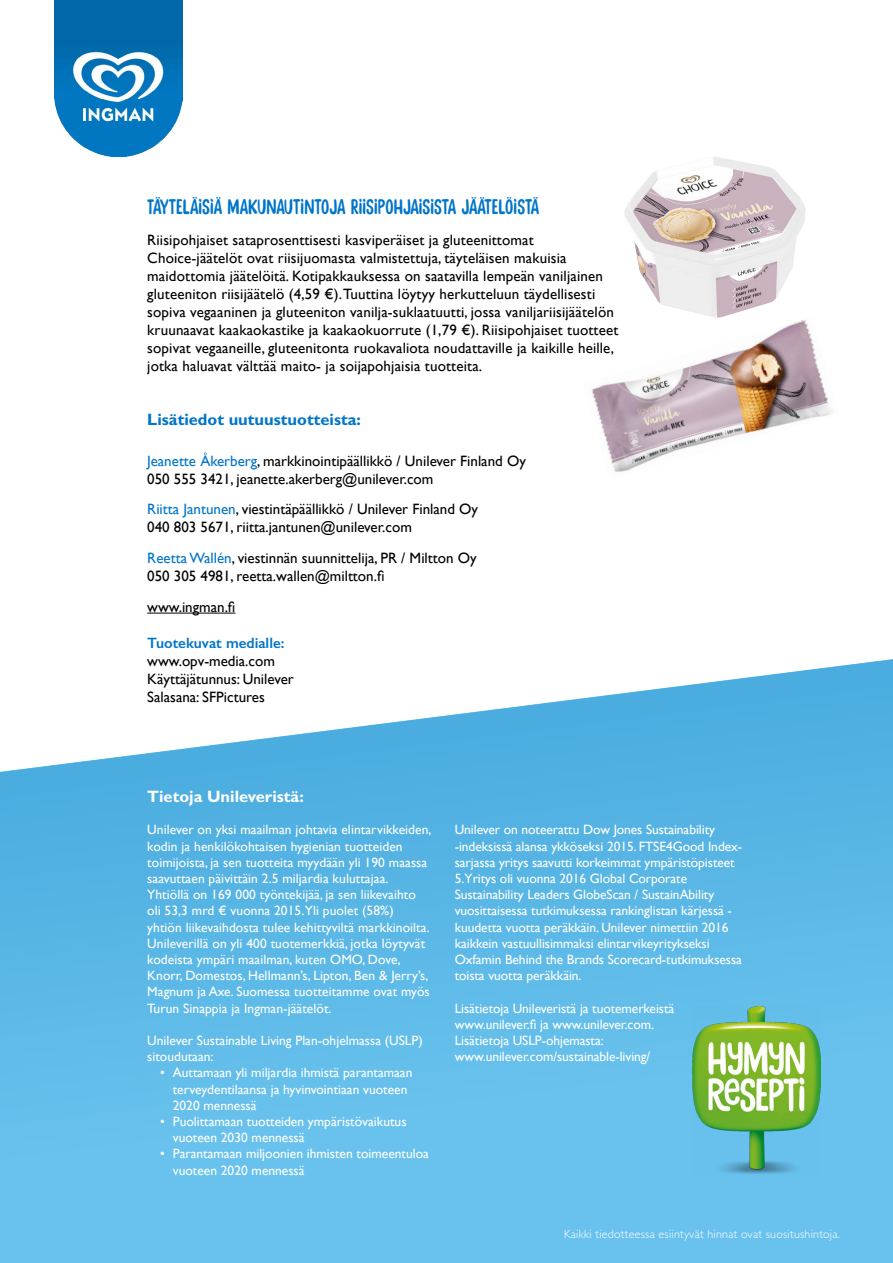
<style>
.page{position:relative;width:893px;height:1263px;background:#fff}
.page>*{position:absolute;margin:0;border:0;box-sizing:border-box;transform-origin:0 0}
.t1{font:21px "Stick A Round";letter-spacing:.01em;color:#0075c9}
.t2{font:700 16.5px "Gill Sans Std";color:#0075c9}
.t3{font:700 16.5px "Gill Sans Std";color:#fff}
.t4{font:15px/18px "Gill Sans";letter-spacing:.01em;color:#000}
.t5{font:600 15px "Gill Sans";color:#0075c9}
.t6{font:13.5px/16.2px "Gill Sans";color:#fff}
.t7{font:300 12px "Gill Sans Std";letter-spacing:.02em;color:#fff}
.s1{color:#0075c9}
</style>
<div class="page">
<div style="left:0;top:1161px;width:893px;height:102px;background:#69c2ed"></div>
<hr style="left:147px;top:613px;width:88px;height:1px;background:#000">
<svg style="left:0;top:659px;width:893px;height:502px;background:#6dbfe9"></svg>
<img style="left:624px;top:157px;width:181px;height:161px">
<img style="left:592px;top:319px;width:241px;height:153px">
<img style="left:692px;top:1006px;width:129px;height:169px">
<img style="left:54px;top:0;width:128px;height:157px">
<h1 class="t1" style="left:147px;top:192px;width:393px">TÄYTELÄISIÄ MAKUNAUTINTOJA RIISIPOHJAISISTA JÄÄTELÖISTÄ</h1>
<p class="t4" style="left:147px;top:230px;width:473px">Riisipohjaiset sataprosenttisesti kasviperäiset ja gluteenittomat Choice-jäätelöt ovat riisijuomasta valmistettuja, täyteläisen makuisia maidottomia jäätelöitä. Kotipakkauksessa on saatavilla lempeän vaniljainen gluteeniton riisijäätelö (4,59 €). Tuuttina löytyy herkutteluun täydellisesti sopiva vegaaninen ja gluteeniton vanilja-suklaatuutti, jossa vaniljariisijäätelön kruunaavat kaakaokastike ja kaakaokuorrute (1,79 €). Riisipohjaiset tuotteet sopivat vegaaneille, gluteenitonta ruokavaliota noudattaville ja kaikille heille, jotka haluavat välttää maito- ja soijapohjaisia tuotteita.</p>
<p class="t2" style="left:147px;top:410px;width:215px">Lisätiedot uutuustuotteista:</p>
<p class="t4" style="left:147px;top:451px;width:380px"><span class="s1">Jeanette Åkerberg</span>, markkinointipäällikkö / Unilever Finland Oy<br>050 555 3421, jeanette.akerberg@unilever.com</p>
<p class="t4" style="left:147px;top:500px;width:332px"><span class="s1">Riitta Jantunen</span>, viestintäpäällikkö / Unilever Finland Oy<br>040 803 5671, riitta.jantunen@unilever.com</p>
<p class="t4" style="left:147px;top:549px;width:331px"><span class="s1">Reetta Wallén</span>, viestinnän suunnittelija, PR / Miltton Oy<br>050 305 4981, reetta.wallen@miltton.fi</p>
<p class="t4" style="left:147px;top:598px;width:90px">www.ingman.fi</p>
<p class="t5" style="left:147px;top:634px;width:139px">Tuotekuvat medialle:</p>
<p class="t4" style="left:147px;top:652px;width:148px">www.opv-media.com<br>Käyttäjätunnus: Unilever<br>Salasana: SFPictures</p>
<p class="t3" style="left:147px;top:787px;width:158px">Tietoja Unileveristä:</p>
<p class="t6" style="left:147px;top:821px;width:286px">Unilever on yksi maailman johtavia elintarvikkeiden, kodin ja henkilökohtaisen hygienian tuotteiden toimijoista, ja sen tuotteita myydään yli 190 maassa saavuttaen päivittäin 2.5 miljardia kuluttajaa.<br>Yhtiöllä on 169 000 työntekijää, ja sen liikevaihto oli 53,3 mrd € vuonna 2015.Yli puolet (58%) yhtiön liikevaihdosta tulee kehittyviltä markkinoilta.<br>Unileverillä on yli 400 tuotemerkkiä, jotka löytyvät kodeista ympäri maailman, kuten OMO, Dove, Knorr, Domestos, Hellmann’s, Lipton, Ben &amp; Jerry’s, Magnum ja Axe. Suomessa tuotteitamme ovat myös Turun Sinappia ja Ingman-jäätelöt.</p>
<p class="t6" style="left:147px;top:1032px;width:277px">Unilever Sustainable Living Plan-ohjelmassa (USLP) sitoudutaan:</p>
<p class="t6" style="left:173px;top:1064px;width:241px;text-indent:-13px">• Auttamaan yli miljardia ihmistä parantamaan terveydentilaansa ja hyvinvointiaan vuoteen<br>2020 mennessä</p>
<p class="t6" style="left:173px;top:1113px;width:235px;text-indent:-13px">• Puolittamaan tuotteiden ympäristövaikutus vuoteen 2030 mennessä</p>
<p class="t6" style="left:173px;top:1145px;width:258px;text-indent:-13px">• Parantamaan miljoonien ihmisten toimeentuloa vuoteen 2020 mennessä</p>
<p class="t6" style="left:455px;top:821px;width:289px">Unilever on noteerattu Dow Jones Sustainability -indeksissä alansa ykköseksi 2015. FTSE4Good Index&shy;sarjassa yritys saavutti korkeimmat ympäristöpisteet 5.Yritys oli vuonna 2016 Global Corporate Sustainability Leaders GlobeScan / SustainAbility vuosittaisessa tutkimuksessa rankinglistan kärjessä - kuudetta vuotta peräkkäin. Unilever nimettiin 2016 kaikkein vastuullisimmaksi elintarvikeyritykseksi Oxfamin Behind the Brands Scorecard-tutkimuksessa toista vuotta peräkkäin.</p>
<p class="t6" style="left:455px;top:1000px;width:221px">Lisätietoja Unileveristä ja tuotemerkeistä www.unilever.fi ja www.unilever.com.<br>Lisätietoja USLP-ohjemasta: www.unilever.com/sustainable-living/</p>
<p class="t7" style="left:564px;top:1228px;width:277px">Kaikki tiedotteessa esiintyvät hinnat ovat suositushintoja.</p>
</div>
